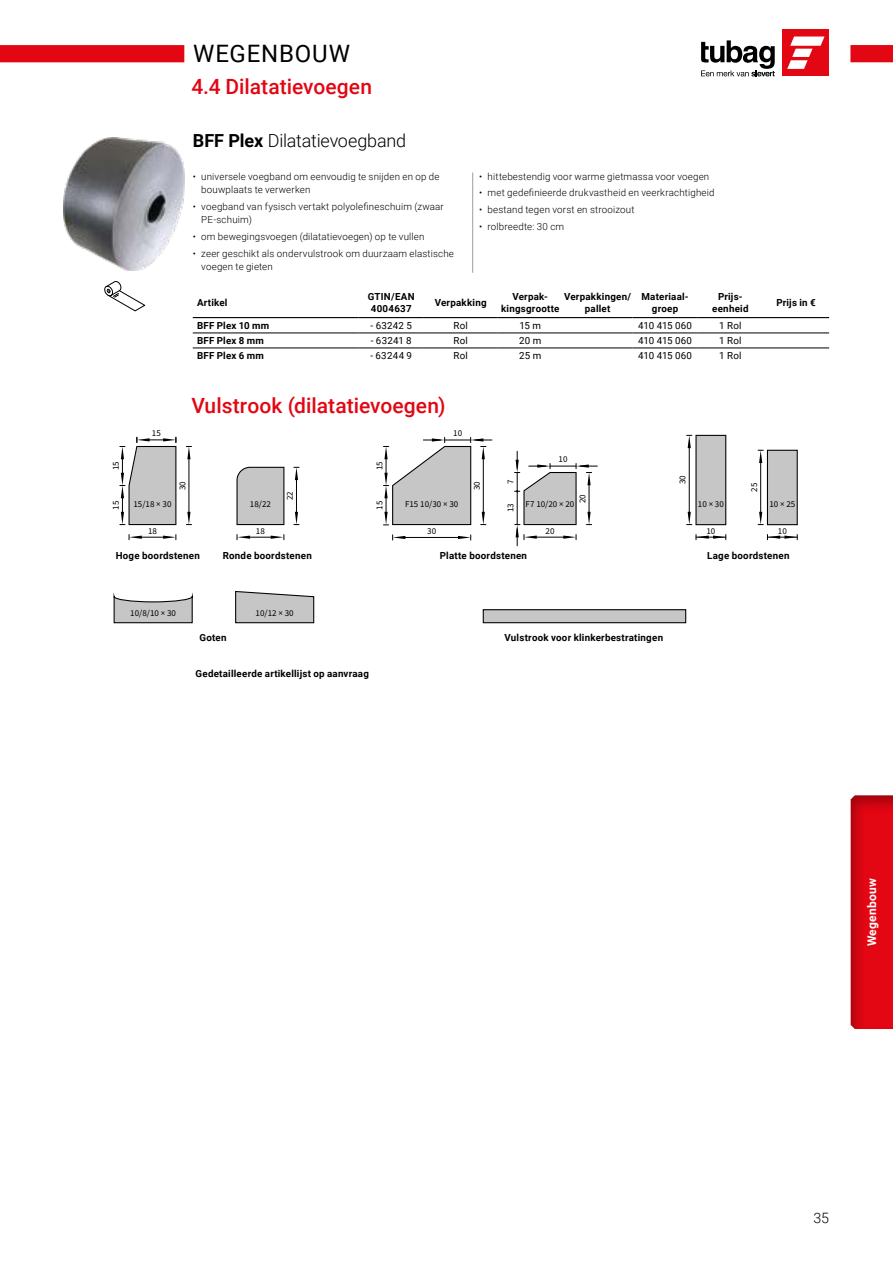
<style>
.page{position:relative;width:893px;height:1263px;background:#fff}
.page>*{position:absolute;margin:0;border:0;box-sizing:border-box;transform-origin:0 0}
.t1{font:24px "Roboto";letter-spacing:.035em;color:#000}
.CB_AF_PRGR-TU{font:500 21px "Roboto";letter-spacing:.005em;color:#e30613}
.CB_AF_PRODUKTKÜRZEL{font:300 18px "Roboto";letter-spacing:-.01em;color:#000}
.t2{font:300 14.25px "Roboto";color:#000}
.t3{font:700 12px "Roboto";letter-spacing:.02em;color:#fff}
.t4{font:300 9.75px/13.5px "Roboto";letter-spacing:.02em;color:#000}
.CB_AF_TAB-KOPF-Z{font:700 9.75px/12px "Roboto";letter-spacing:.025em;color:#000;text-align:center}
.CB_AF_TAB-INHA-Z{font:9.75px "Roboto";letter-spacing:.02em;color:#000}
.CB_AF_TAB-KOPF-L{font:700 9.75px "Roboto";letter-spacing:.025em;color:#000}
.CB_AF_TAB-INHA-L{font:700 9.75px "Roboto";letter-spacing:.02em;color:#000}
.CB_AF_TAB-INHA-Z-2{font:9.75px "Roboto";letter-spacing:-.015em;color:#000}
.t5{font:9px "Source Sans Pro";color:#000}
.s1{font-weight:700}
</style>
<div class="page">
<div style="left:850px;top:45px;width:43px;height:17px;background:#e30613"></div>
<div style="left:782px;top:30px;width:47px;height:46px;background:#e30613"></div>
<svg style="left:787px;top:37px;width:37px;height:32px"></svg>
<svg style="left:701px;top:40px;width:74px;height:36px"></svg>
<div style="left:836px;top:783px;width:57px;height:246px;background:#000;opacity:.3"></div>
<div style="left:0;top:45px;width:184px;height:17px;background:#e30613"></div>
<img style="left:64px;top:138px;width:120px;height:132px">
<svg style="left:104px;top:281px;width:42px;height:31px"></svg>
<hr style="left:472px;top:172px;width:1px;height:101px;background:#9d9d9c">
<hr style="left:193px;top:317px;width:166px;height:1px;background:#000">
<hr style="left:359px;top:317px;width:65px;height:1px;background:#000">
<hr style="left:424px;top:317px;width:74px;height:1px;background:#000">
<hr style="left:498px;top:317px;width:65px;height:1px;background:#000">
<hr style="left:563px;top:317px;width:69px;height:1px;background:#000">
<hr style="left:632px;top:317px;width:66px;height:1px;background:#000">
<hr style="left:698px;top:317px;width:65px;height:1px;background:#000">
<hr style="left:763px;top:317px;width:66px;height:1px;background:#000">
<hr style="left:193px;top:333px;width:166px;height:1px;background:#000">
<hr style="left:359px;top:333px;width:65px;height:1px;background:#000">
<hr style="left:424px;top:333px;width:74px;height:1px;background:#000">
<hr style="left:498px;top:333px;width:65px;height:1px;background:#000">
<hr style="left:563px;top:333px;width:69px;height:1px;background:#000">
<hr style="left:632px;top:333px;width:66px;height:1px;background:#000">
<hr style="left:698px;top:333px;width:65px;height:1px;background:#000">
<hr style="left:763px;top:333px;width:66px;height:1px;background:#000">
<hr style="left:193px;top:348px;width:166px;height:1px;background:#000">
<hr style="left:359px;top:348px;width:65px;height:1px;background:#000">
<hr style="left:424px;top:348px;width:74px;height:1px;background:#000">
<hr style="left:498px;top:348px;width:65px;height:1px;background:#000">
<hr style="left:563px;top:348px;width:69px;height:1px;background:#000">
<hr style="left:632px;top:348px;width:66px;height:1px;background:#000">
<hr style="left:698px;top:348px;width:65px;height:1px;background:#000">
<hr style="left:763px;top:348px;width:66px;height:1px;background:#000">
<div style="left:483px;top:610px;width:203px;height:13px;background:#c6c6c6"></div>
<div style="left:483px;top:609px;width:203px;height:14px;border:1px solid #000"></div>
<svg style="left:235px;top:591px;width:80px;height:33px;background:#bbb"></svg>
<svg style="left:113px;top:595px;width:80px;height:29px"></svg>
<div style="left:767px;top:450px;width:30px;height:75px;background:#c6c6c6"></div>
<div style="left:767px;top:450px;width:31px;height:75px;border:1px solid #000"></div>
<hr style="left:760px;top:459px;width:1px;height:57px;background:#000">
<svg style="left:767px;top:534px;width:31px;height:6px"></svg>
<svg style="left:758px;top:512px;width:5px;height:13px"></svg>
<svg style="left:758px;top:450px;width:5px;height:13px"></svg>
<div style="left:696px;top:435px;width:30px;height:90px;background:#c6c6c6"></div>
<div style="left:695px;top:435px;width:31px;height:90px;border:1px solid #000"></div>
<hr style="left:689px;top:443px;width:1px;height:74px;background:#000">
<svg style="left:696px;top:534px;width:30px;height:6px"></svg>
<svg style="left:687px;top:512px;width:5px;height:13px"></svg>
<svg style="left:687px;top:435px;width:5px;height:13px"></svg>
<svg style="left:515px;top:451px;width:82px;height:95px"></svg>
<hr style="left:402px;top:537px;width:59px;height:1px;background:#000">
<svg style="left:392px;top:535px;width:13px;height:5px"></svg>
<svg style="left:458px;top:535px;width:13px;height:5px"></svg>
<svg style="left:383px;top:437px;width:109px;height:89px"></svg>
<svg style="left:236px;top:466px;width:49px;height:60px;background:#bbb"></svg>
<hr style="left:296px;top:477px;width:1px;height:38px;background:#000">
<svg style="left:237px;top:535px;width:48px;height:5px"></svg>
<svg style="left:294px;top:512px;width:5px;height:13px"></svg>
<svg style="left:294px;top:467px;width:5px;height:13px"></svg>
<hr style="left:189px;top:454px;width:1px;height:63px;background:#000">
<svg style="left:186px;top:512px;width:6px;height:13px"></svg>
<svg style="left:186px;top:446px;width:6px;height:13px"></svg>
<svg style="left:120px;top:437px;width:57px;height:89px"></svg>
<svg style="left:129px;top:535px;width:48px;height:5px"></svg>
<h1 class="t1" style="left:193px;top:37px;width:158px">WEGENBOUW</h1>
<p class="CB_AF_PRGR-TU" style="left:191px;top:72px;width:182px">4.4 Dilatatievoegen</p>
<p class="CB_AF_PRODUKTKÜRZEL" style="left:193px;top:128px;width:215px"><span class="s1">BFF Plex</span> Dilatatievoegband</p>
<p class="t4" style="left:201px;top:169px;width:240px;text-indent:-9px">• universele voegband om eenvoudig te snijden en op de bouwplaats te verwerken</p>
<p class="t4" style="left:201px;top:199px;width:244px;text-indent:-9px">• voegband van fysisch vertakt polyolefineschuim (zwaar<br>PE-schuim)</p>
<p class="t4" style="left:193px;top:230px;width:233px">• om bewegingsvoegen (dilatatievoegen) op te vullen</p>
<p class="t4" style="left:201px;top:246px;width:254px;text-indent:-9px">• zeer geschikt als ondervulstrook om duurzaam elastische voegen te gieten</p>
<p class="t4" style="left:479px;top:169px;width:232px">• hittebestendig voor warme gietmassa voor voegen</p>
<p class="t4" style="left:479px;top:186px;width:237px">• met gedefinieerde drukvastheid en veerkrachtigheid</p>
<p class="t4" style="left:479px;top:203px;width:157px">• bestand tegen vorst en strooizout</p>
<p class="t4" style="left:479px;top:219px;width:87px">• rolbreedte: 30 cm</p>
<p class="CB_AF_TAB-KOPF-L" style="left:197px;top:296px;width:32px">Artikel</p>
<p class="CB_AF_TAB-KOPF-Z" style="left:368px;top:290px;width:49px">GTIN/EAN<br>4004637</p>
<p class="CB_AF_TAB-KOPF-Z" style="left:435px;top:296px;width:53px">Verpakking</p>
<p class="CB_AF_TAB-KOPF-Z" style="left:501px;top:290px;width:60px">Verpak&shy;kingsgrootte</p>
<p class="CB_AF_TAB-KOPF-Z" style="left:564px;top:290px;width:68px">Verpakkingen/ pallet</p>
<p class="CB_AF_TAB-KOPF-Z" style="left:641px;top:290px;width:49px">Materiaal&shy;groep</p>
<p class="CB_AF_TAB-KOPF-Z" style="left:712px;top:290px;width:38px">Prijs&shy;eenheid</p>
<p class="CB_AF_TAB-KOPF-Z" style="left:776px;top:296px;width:41px">Prijs in €</p>
<p class="CB_AF_TAB-INHA-L" style="left:197px;top:319px;width:74px">BFF Plex 10 mm</p>
<p class="CB_AF_TAB-INHA-Z" style="left:371px;top:319px;width:43px">- 63242 5</p>
<p class="CB_AF_TAB-INHA-Z" style="left:454px;top:319px;width:16px">Rol</p>
<p class="CB_AF_TAB-INHA-Z" style="left:519px;top:319px;width:23px">15 m</p>
<p class="CB_AF_TAB-INHA-Z-2" style="left:638px;top:319px;width:55px">410 415 060</p>
<p class="CB_AF_TAB-INHA-Z" style="left:719px;top:319px;width:24px">1 Rol</p>
<p class="CB_AF_TAB-INHA-L" style="left:197px;top:334px;width:68px">BFF Plex 8 mm</p>
<p class="CB_AF_TAB-INHA-Z" style="left:371px;top:334px;width:43px">- 63241 8</p>
<p class="CB_AF_TAB-INHA-Z" style="left:454px;top:334px;width:16px">Rol</p>
<p class="CB_AF_TAB-INHA-Z" style="left:519px;top:334px;width:24px">20 m</p>
<p class="CB_AF_TAB-INHA-Z-2" style="left:638px;top:334px;width:55px">410 415 060</p>
<p class="CB_AF_TAB-INHA-Z" style="left:719px;top:334px;width:24px">1 Rol</p>
<p class="CB_AF_TAB-INHA-L" style="left:197px;top:349px;width:68px">BFF Plex 6 mm</p>
<p class="CB_AF_TAB-INHA-Z" style="left:370px;top:349px;width:43px">- 63244 9</p>
<p class="CB_AF_TAB-INHA-Z" style="left:454px;top:349px;width:16px">Rol</p>
<p class="CB_AF_TAB-INHA-Z" style="left:519px;top:349px;width:24px">25 m</p>
<p class="CB_AF_TAB-INHA-Z-2" style="left:638px;top:349px;width:55px">410 415 060</p>
<p class="CB_AF_TAB-INHA-Z" style="left:719px;top:349px;width:24px">1 Rol</p>
<p class="t5" style="left:110px;top:470px;width:10px;rotate:-90deg">15</p>
<p class="t5" style="left:110px;top:509px;width:10px;rotate:-90deg">15</p>
<p class="CB_AF_PRGR-TU" style="left:191px;top:390px;width:256px">Vulstrook (dilatatievoegen)</p>
<p class="t5" style="left:152px;top:427px;width:10px">15</p>
<p class="t5" style="left:453px;top:427px;width:10px">10</p>
<p class="t5" style="left:373px;top:470px;width:10px;rotate:-90deg">15</p>
<p class="t5" style="left:176px;top:490px;width:10px;rotate:-90deg">30</p>
<p class="t5" style="left:471px;top:490px;width:10px;rotate:-90deg">30</p>
<p class="t5" style="left:133px;top:498px;width:40px">15/18 × 30</p>
<p class="t5" style="left:148px;top:525px;width:10px">18</p>
<p class="t5" style="left:284px;top:500px;width:10px;rotate:-90deg">22</p>
<p class="t5" style="left:250px;top:498px;width:23px">18/22</p>
<p class="t5" style="left:405px;top:498px;width:55px">F15 10/30 × 30</p>
<p class="t5" style="left:256px;top:525px;width:10px">18</p>
<p class="t5" style="left:373px;top:510px;width:10px;rotate:-90deg">15</p>
<p class="t5" style="left:427px;top:525px;width:10px">30</p>
<p class="t5" style="left:505px;top:484px;width:6px;rotate:-90deg">7</p>
<p class="t5" style="left:505px;top:512px;width:10px;rotate:-90deg">13</p>
<p class="t5" style="left:559px;top:453px;width:10px">10</p>
<p class="t5" style="left:576px;top:503px;width:10px;rotate:-90deg">20</p>
<p class="t5" style="left:526px;top:498px;width:50px">F7 10/20 × 20</p>
<p class="t5" style="left:546px;top:524px;width:10px">20</p>
<p class="CB_AF_TAB-KOPF-Z" style="left:116px;top:549px;width:86px">Hoge boordstenen</p>
<p class="CB_AF_TAB-KOPF-Z" style="left:223px;top:549px;width:91px">Ronde boordstenen</p>
<p class="CB_AF_TAB-KOPF-Z" style="left:440px;top:549px;width:89px">Platte boordstenen</p>
<p class="t5" style="left:677px;top:484px;width:10px;rotate:-90deg">30</p>
<p class="t5" style="left:698px;top:498px;width:27px">10 × 30</p>
<p class="t5" style="left:706px;top:524px;width:10px">10</p>
<p class="t5" style="left:748px;top:492px;width:10px;rotate:-90deg">25</p>
<p class="t5" style="left:769px;top:498px;width:27px">10 × 25</p>
<p class="t5" style="left:778px;top:524px;width:10px">10</p>
<p class="CB_AF_TAB-KOPF-Z" style="left:707px;top:549px;width:84px">Lage boordstenen</p>
<p class="t5" style="left:130px;top:607px;width:47px">10/8/10 × 30</p>
<p class="t5" style="left:256px;top:607px;width:40px">10/12 × 30</p>
<p class="CB_AF_TAB-KOPF-Z" style="left:199px;top:631px;width:29px">Goten</p>
<p class="CB_AF_TAB-KOPF-L" style="left:196px;top:667px;width:175px">Gedetailleerde artikellijst op aanvraag</p>
<p class="CB_AF_TAB-KOPF-Z" style="left:505px;top:631px;width:160px">Vulstrook voor klinkerbestratingen</p>
<p class="t3" style="left:863px;top:946px;width:69px;rotate:-90deg">Wegenbouw</p>
<h3 class="t2" style="left:813px;top:1208px;width:17px">35</h3>
</div>
